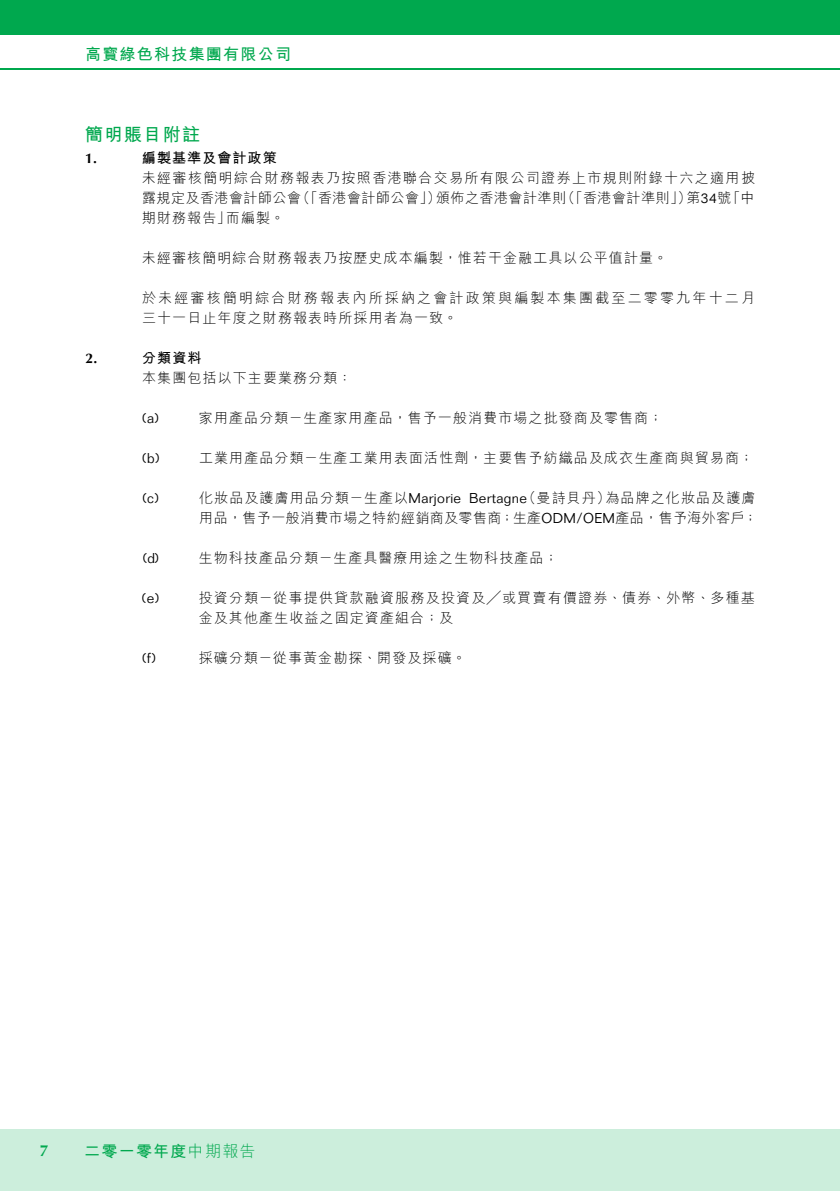
<style>
.page{position:relative;width:840px;height:1191px;background:#fff}
.page>*{position:absolute;margin:0;border:0;box-sizing:border-box;transform-origin:0 0}
.t1{font:700 18px "M Hei HK";letter-spacing:.08em;color:#00a84e}
.t2{font:700 16px "M Hei HK";letter-spacing:.08em;color:#00a84e}
.t3{font:700 16px "Optima LT Std";color:#00a84e}
.t4{font:300 14px/20px "M Hei HK";letter-spacing:.08em;color:#000;text-align:right}
.t5{font:300 14px/20px "M Hei HK";letter-spacing:.155em;color:#000}
.t6{font:300 14px "M Hei HK";letter-spacing:.03em;color:#000}
.t7{font:300 14px/20px "M Hei HK";letter-spacing:.035em;color:#000}
.t8{font:300 14px "Folio Std";letter-spacing:.03em;color:#000}
.t9{font:700 14px "M Hei HK";letter-spacing:.08em;color:#000}
.t10{font:700 14px "Optima LT Std";color:#000}
.s1{font-family:"Folio Std"}
.s2{font-weight:300}
</style>
<div class="page">
<div style="left:0;top:1129px;width:839px;height:62px;background:#cceedc"></div>
<div style="left:0;top:0;width:839px;height:35px;background:#00a84e"></div>
<hr style="left:0;top:68px;width:839px;height:1px;background:#00a84e">
<p class="t2" style="left:85px;top:42px;width:207px">高寳綠色科技集團有限公司</p>
<p class="t1" style="left:85px;top:121px;width:117px">簡明賬目附註</p>
<p class="t9" style="left:142px;top:148px;width:136px">編製基準及會計政策</p>
<p class="t10" style="left:85px;top:150px;width:14px">1.</p>
<p class="t10" style="left:85px;top:350px;width:14px">2.</p>
<p class="t4" style="left:142px;top:168px;width:614px">未經審核簡明綜合財務報表乃按照香港聯合交易所有限公司證券上市規則附錄十六之適用披「中</p>
<p class="t7" style="left:226px;top:188px;width:77px;text-indent:-84px">露規定及香港會計師公會而編製。</p>
<p class="t7" style="left:296px;top:188px;width:146px">（「香港會計師公會」）</p>
<p class="t4" style="left:561px;top:188px;width:132px">（「香港會計準則」）</p>
<p class="t7" style="left:436px;top:188px;width:131px">頒佈之香港會計準則</p>
<p class="t4" style="left:686px;top:188px;width:46px">第<span class="s1">34</span>號</p>
<p class="t4" style="left:142px;top:208px;width:90px">期財務報告」</p>
<p class="t4" style="left:142px;top:248px;width:527px">未經審核簡明綜合財務報表乃按歷史成本編製，惟若干金融工具以公平值計量。</p>
<p class="t5" style="left:142px;top:288px;width:614px">於未經審核簡明綜合財務報表內所採納之會計政策與編製本集團截至二零零九年十二月三十一日止年度之財務報表時所採用者為一致。</p>
<p class="t9" style="left:142px;top:348px;width:61px">分類資料</p>
<p class="t4" style="left:142px;top:368px;width:211px">本集團包括以下主要業務分類：</p>
<p class="t4" style="left:199px;top:408px;width:465px">家用產品分類－生產家用產品，售予一般消費市場之批發商及零售商;</p>
<p class="t8" style="left:142px;top:410px;width:18px">)a(</p>
<p class="t8" style="left:142px;top:450px;width:19px">)b(</p>
<p class="t8" style="left:142px;top:490px;width:18px">)c(</p>
<p class="t8" style="left:143px;top:550px;width:18px">)d(</p>
<p class="t8" style="left:142px;top:590px;width:19px">)e(</p>
<p class="t8" style="left:142px;top:650px;width:15px">)f(</p>
<p class="t4" style="left:199px;top:448px;width:555px">工業用產品分類－生產工業用表面活性劑，主要售予紡織品及成衣生產商與貿易商;</p>
<p class="t4" style="left:199px;top:488px;width:263px">化妝品及護膚用品分類－生產以<span class="s1">Marjorie</span></p>
<p class="t4" style="left:522px;top:488px;width:90px">（曼詩貝丹）</p>
<p class="t4" style="left:605px;top:488px;width:151px">為品牌之化妝品及護膚</p>
<p class="t8" style="left:469px;top:490px;width:59px">Bertagne</p>
<p class="t6" style="left:199px;top:508px;width:559px">用品，售予一般消費市場之特約經銷商及零售商；生產<span class="s1">ODM/OEM</span>產品，售予海外客戶;</p>
<p class="t4" style="left:198px;top:548px;width:361px">生物科技產品分類－生產具醫療用途之生物科技產品;</p>
<p class="t4" style="left:198px;top:588px;width:557px">投資分類－從事提供貸款融資服務及投資及╱或買賣有價證券、債券、外幣、多種基</p>
<p class="t4" style="left:199px;top:608px;width:256px">金及其他產生收益之固定資產組合；及</p>
<p class="t4" style="left:199px;top:648px;width:269px">採礦分類－從事黃金勘探、開發及採礦。</p>
<p class="t3" style="left:40px;top:1141px;width:10px">7</p>
<p class="t2" style="left:84px;top:1139px;width:173px">二零一零年度<span class="s2">中期報告</span></p>
</div>
